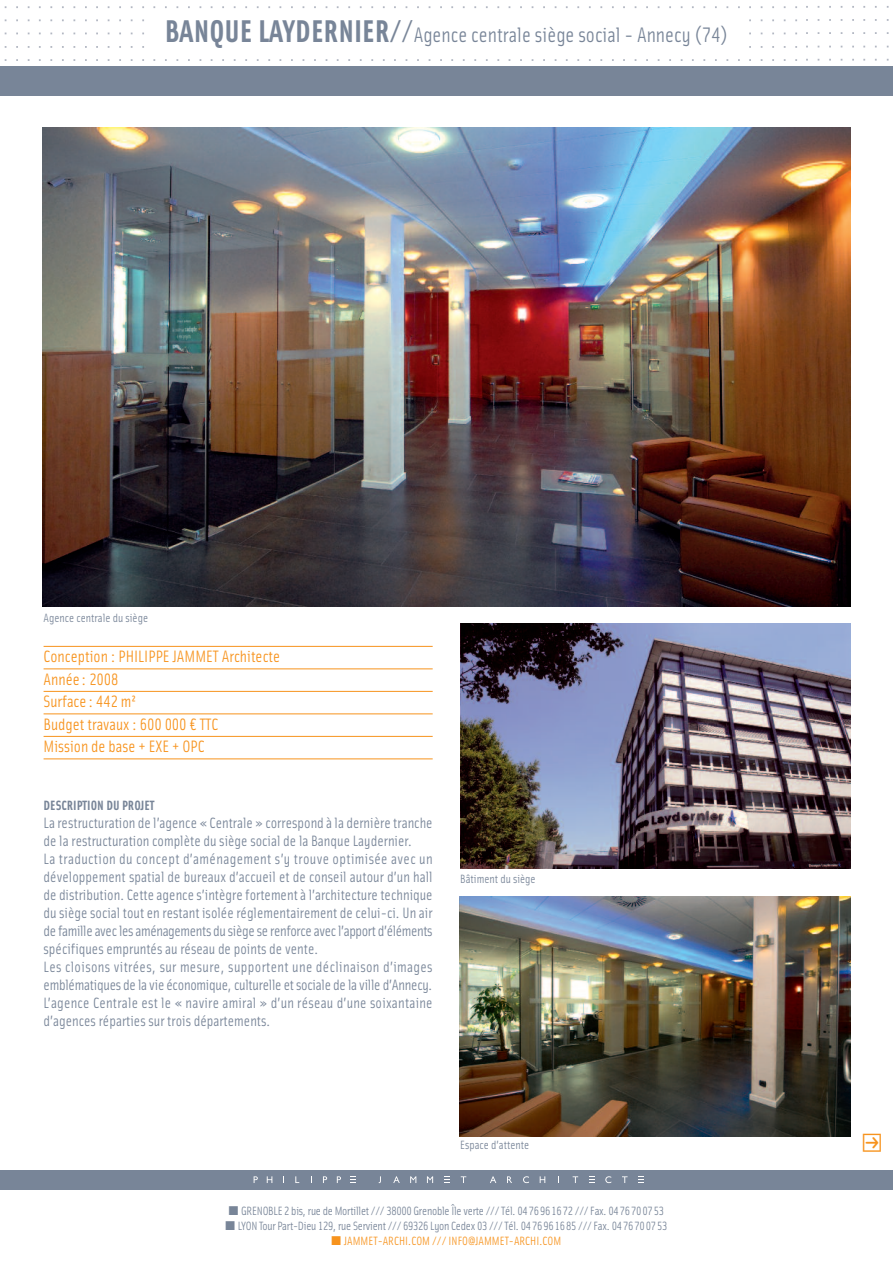
<style>
.page{position:relative;width:893px;height:1263px;background:#fff}
.page>*{position:absolute;margin:0;border:0;box-sizing:border-box;transform-origin:0 0}
.t1{font:22.5px "Button Bonus Square Positive";color:#f7931d}
.t2{font:21px "Solex Regular Lining";color:#788598}
.t3{font:16.5px/22.5px "Solex Regular Lining";color:#f7931d}
.t4{font:15px/18px "Solex Regular Lining";color:#788598}
.t5{font:13.5px "Solex Bold Lining";color:#788598}
.t6{font:12px/15px "Solex Regular Lining";letter-spacing:-.02em;color:#788598}
.t7{font:12px "Solex Regular Lining";color:#788598}
.t8{font:12px "Solex Regular Lining";color:#f7931d}
.s1{font-family:"Solex Bold Lining";font-size:31.5px}
.s2{font-size:31.5px}
</style>
<div class="page">
<div style="left:0;top:1170px;width:893px;height:19px;background:#788598"></div>
<svg style="left:639px;top:1176px;width:5px;height:7px"></svg>
<svg style="left:254px;top:1176px;width:4px;height:7px"></svg>
<svg style="left:267px;top:1176px;width:5px;height:7px"></svg>
<svg style="left:295px;top:1176px;width:4px;height:7px"></svg>
<svg style="left:323px;top:1176px;width:4px;height:7px"></svg>
<svg style="left:337px;top:1176px;width:4px;height:7px"></svg>
<svg style="left:393px;top:1176px;width:7px;height:7px"></svg>
<svg style="left:410px;top:1176px;width:6px;height:7px"></svg>
<svg style="left:427px;top:1176px;width:6px;height:7px"></svg>
<svg style="left:461px;top:1176px;width:5px;height:7px"></svg>
<svg style="left:490px;top:1176px;width:6px;height:7px"></svg>
<svg style="left:507px;top:1176px;width:5px;height:7px"></svg>
<svg style="left:523px;top:1176px;width:6px;height:7px"></svg>
<svg style="left:540px;top:1176px;width:5px;height:7px"></svg>
<svg style="left:573px;top:1176px;width:5px;height:7px"></svg>
<svg style="left:605px;top:1176px;width:6px;height:7px"></svg>
<svg style="left:622px;top:1176px;width:6px;height:7px"></svg>
<svg style="left:350px;top:1176px;width:5px;height:7px"></svg>
<svg style="left:444px;top:1176px;width:5px;height:7px"></svg>
<svg style="left:589px;top:1176px;width:5px;height:7px"></svg>
<div style="left:0;top:66px;width:893px;height:30px;background:#788598"></div>
<img style="left:43px;top:128px;width:807px;height:478px">
<hr style="left:44px;top:646px;width:389px;height:1px;background:#f7931d">
<hr style="left:44px;top:669px;width:389px;height:1px;background:#f7931d">
<hr style="left:44px;top:691px;width:389px;height:1px;background:#f7931d">
<hr style="left:44px;top:714px;width:389px;height:1px;background:#f7931d">
<hr style="left:44px;top:736px;width:389px;height:1px;background:#f7931d">
<hr style="left:44px;top:759px;width:389px;height:1px;background:#f7931d">
<img style="left:460px;top:623px;width:390px;height:246px">
<img style="left:459px;top:896px;width:391px;height:240px">
<h2 class="t2" style="left:165px;top:23px;width:565px"><span class="s1">BANQUE LAYDERNIER/</span><span class="s2">/</span>Agence centrale siège social - Annecy (74)</h2>
<p class="t7" style="left:44px;top:611px;width:106px">Agence centrale du siège</p>
<p class="t3" style="left:44px;top:645px;width:238px">Conception : PHILIPPE JAMMET Architecte<br>Année : 2008<br>Surface : 442 m²<br>Budget travaux : 600 000 ¤ TTC<br>Mission de base + EXE + OPC</p>
<p class="t5" style="left:44px;top:797px;width:112px">DESCRIPTION DU PROJET</p>
<p class="t4" style="left:44px;top:814px;width:391px">La restructuration de l’agence « Centrale » correspond à la dernière tranche de la restructuration complète du siège social de la Banque Laydernier.<br>La traduction du concept d’aménagement s’y trouve optimisée avec un développement spatial de bureaux d’accueil et de conseil autour d’un hall de distribution. Cette agence s’intègre fortement à l’architecture technique du siège social tout en restant isolée réglementairement de celui-ci. Un air de famille avecles aménagements du siège se renforce avecl’apport d’éléments spécifiques empruntés au réseau de points de vente.<br>Les cloisons vitrées, sur mesure, supportent une déclinaison d’images emblématiques de la vie économique,culturelle etsociale de la ville d’Annecy.<br>L’agence Centrale est le « navire amiral » d’un réseau d’une soixantaine d’agences réparties sur trois départements.</p>
<p class="t7" style="left:460px;top:872px;width:77px">Bâtiment du siège</p>
<p class="t7" style="left:460px;top:1138px;width:71px">Espace d’attente</p>
<p class="t6" style="left:238px;top:1203px;width:431px">GRENOBLE 2 bis, rue de Mortillet /// 38000 Grenoble Île verte /// Tél. 0476961672 /// Fax. 0476700753<br>LYON Tour Part-Dieu 129, rue Servient /// 69326 Lyon Cedex 03 /// Tél. 0476961685 /// Fax. 0476700753</p>
<p class="t8" style="left:344px;top:1234px;width:219px">JAMMET-ARCHI.COM /// INFO@JAMMET-ARCHI.COM</p>
<h1 class="t1" style="left:861px;top:1133px;width:24px">P</h1>
</div>
